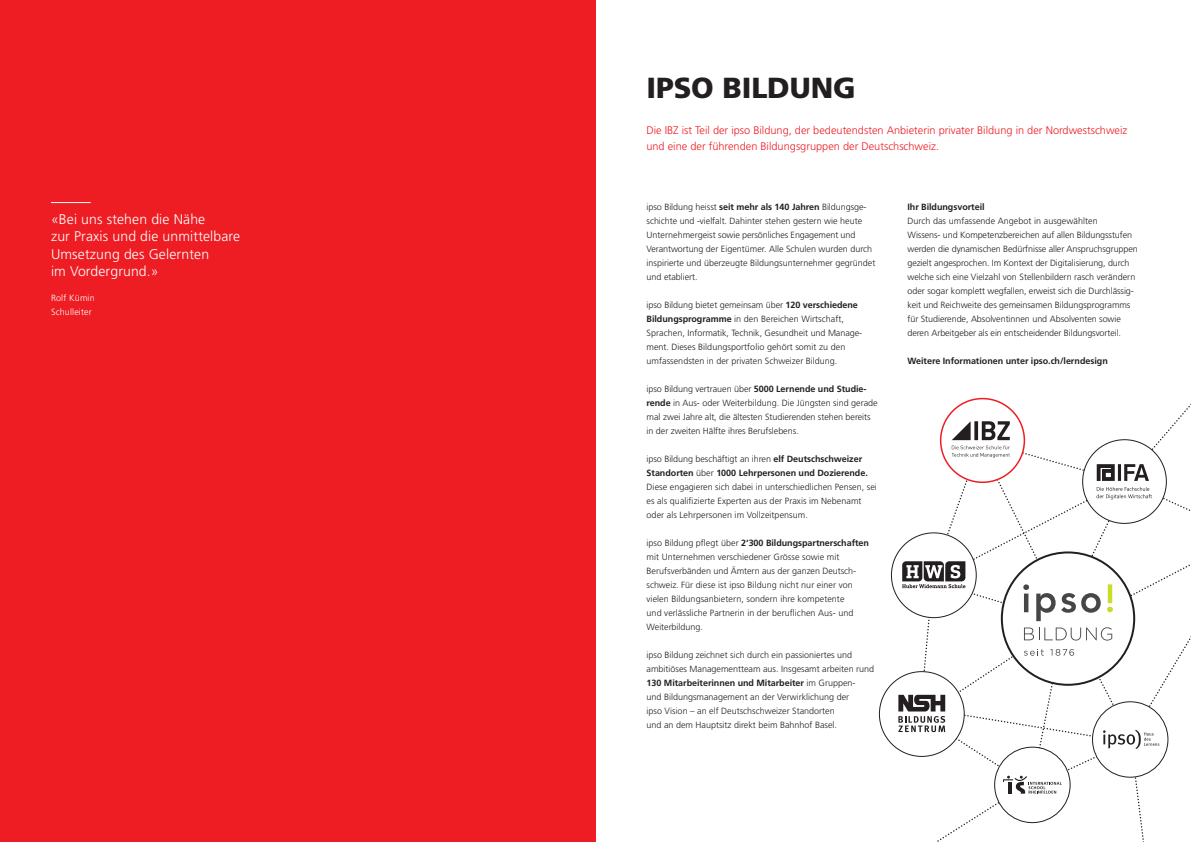
<style>
.page{position:relative;width:1191px;height:842px;background:#fff}
.page>*{position:absolute;margin:0;border:0;box-sizing:border-box;transform-origin:0 0}
.t1{font:900 29px "Frutiger LT Std";letter-spacing:-.005em;color:#231f20}
.t2{font:300 14px/17.5px "Frutiger LT Std";letter-spacing:.01em;color:#fff}
.t3{font:300 11px/15.8px "Frutiger LT Std";color:#ee1d23}
.t4{font:300 9px/14px "Frutiger LT Std";color:#231f20}
.t5{font:700 9px "Frutiger LT Std";letter-spacing:-.005em;color:#231f20}
.t6{font:300 9px/14px "Frutiger LT Std";letter-spacing:.015em;color:#fff}
.s1{font-weight:700}
</style>
<div class="page">
<div style="left:0;top:0;width:595px;height:842px;background:#ee1d23"></div>
<hr style="left:51px;top:202px;width:40px;height:1px;background:#fff">
<svg style="left:897px;top:397px;width:294px;height:445px"></svg>
<h2 class="t2" style="left:51px;top:210px;width:191px">«Bei uns stehen die Nähe<br>zur Praxis und die unmittelbare<br>Umsetzung des Gelernten<br>im Vordergrund.»</h2>
<p class="t6" style="left:51px;top:291px;width:45px">Rolf Kümin<br>Schulleiter</p>
<h1 class="t1" style="left:646px;top:70px;width:211px">IPSO BILDUNG</h1>
<p class="t3" style="left:646px;top:123px;width:482px">Die IBZ ist Teil der ipso Bildung, der bedeutendsten Anbieterin privater Bildung in der Nordwestschweiz und eine der führenden Bildungsgruppen der Deutschschweiz.</p>
<p class="t4" style="left:646px;top:200px;width:230px">ipso Bildung heisst <span class="s1">seit mehr als 140 Jahren</span> Bildungsge&shy;schichte und -vielfalt. Dahinter stehen gestern wie heute Unternehmergeist sowie persönliches Engagement und Verantwortung der Eigentümer. Alle Schulen wurden durch inspirierte und überzeugte Bildungsunternehmer gegründet und etabliert.</p>
<p class="t4" style="left:646px;top:298px;width:217px">ipso Bildung bietet gemeinsam über <span class="s1">120 verschiedene Bildungsprogramme</span> in den Bereichen Wirtschaft, Sprachen, Informatik, Technik, Gesundheit und Manage&shy;ment. Dieses Bildungsportfolio gehört somit zu den umfassendsten in der privaten Schweizer Bildung.</p>
<p class="t4" style="left:646px;top:382px;width:233px">ipso Bildung vertrauen über <span class="s1">5000 Lernende und Studie&shy;rende</span> in Aus- oder Weiterbildung. Die Jüngsten sind gerade mal zwei Jahre alt, die ältesten Studierenden stehen bereits in der zweiten Hälfte ihres Berufslebens.</p>
<p class="t4" style="left:646px;top:452px;width:232px">ipso Bildung beschäftigt an ihren <span class="s1">elf Deutschschweizer Standorten</span> über <span class="s1">1000 Lehrpersonen und Dozierende.<br></span>Diese engagieren sich dabei in unterschiedlichen Pensen, sei es als qualifizierte Experten aus der Praxis im Nebenamt oder als Lehrpersonen im Vollzeitpensum.</p>
<p class="t4" style="left:646px;top:536px;width:224px">ipso Bildung pflegt über <span class="s1">2‘300 Bildungspartnerschaften </span>mit Unternehmen verschiedener Grösse sowie mit Berufsverbänden und Ämtern aus der ganzen Deutsch&shy;schweiz. Für diese ist ipso Bildung nicht nur einer von vielen Bildungsanbietern, sondern ihre kompetente<br>und verlässliche Partnerin in der beruflichen Aus- und Weiterbildung.</p>
<p class="t4" style="left:646px;top:648px;width:229px">ipso Bildung zeichnet sich durch ein passioniertes und ambitiöses Managementteam aus. Insgesamt arbeiten rund <span class="s1">130 Mitarbeiterinnen und Mitarbeiter</span> im Gruppen-<br>und Bildungsmanagement an der Verwirklichung der<br>ipso Vision – an elf Deutschschweizer Standorten<br>und an dem Hauptsitz direkt beim Bahnhof Basel.</p>
<p class="t5" style="left:907px;top:202px;width:79px">Ihr Bildungsvorteil</p>
<p class="t4" style="left:907px;top:214px;width:232px">Durch das umfassende Angebot in ausgewählten<br>Wissens- und Kompetenzbereichen auf allen Bildungsstufen werden die dynamischen Bedürfnisse aller Anspruchsgruppen gezielt angesprochen. Im Kontext der Digitalisierung, durch welche sich eine Vielzahl von Stellenbildern rasch verändern oder sogar komplett wegfallen, erweist sich die Durchlässig&shy;keit und Reichweite des gemeinsamen Bildungsprogramms für Studierende, Absolventinnen und Absolventen sowie deren Arbeitgeber als ein entscheidender Bildungsvorteil.</p>
<p class="t5" style="left:907px;top:356px;width:202px">Weitere Informationen unter ipso.ch/lerndesign</p>
</div>
